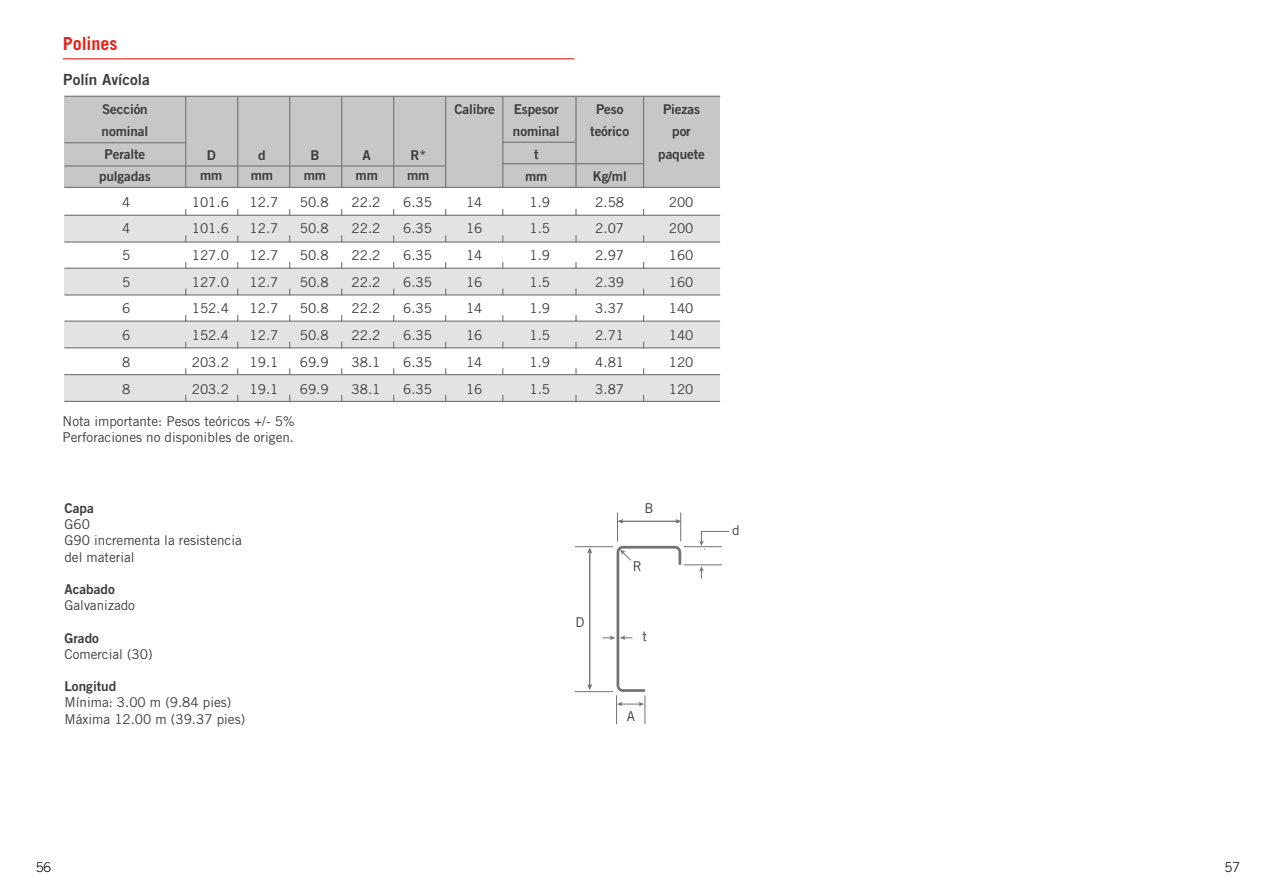
<style>
.page{position:relative;width:1276px;height:893px;background:#fff}
.page>*{position:absolute;margin:0;border:0;box-sizing:border-box;transform-origin:0 0}
.t1{font:700 18px "Trade Gothic";letter-spacing:-.005em;color:#e5231b}
.t2{font:15.3px "Trade Gothic Bold Two";color:#3c3c3b}
.t3{font:13.5px/26.8px "Trade Gothic LT Std";color:#3c3c3b;text-align:justify}
.t4{font:13.5px/22.3px "Trade Gothic LT Std Bd 2";letter-spacing:-.01em;color:#3c3c3b;text-align:center}
.t5{font:300 13.5px "Trade Gothic";color:#000}
</style>
<div class="page">
<hr style="left:63px;top:58px;width:511px;height:1px;background:#e5231b">
<div style="left:64px;top:96px;width:656px;height:91px;background:#c8c7c7"></div>
<div style="left:64px;top:215px;width:656px;height:27px;background:#e3e3e3"></div>
<div style="left:64px;top:268px;width:656px;height:27px;background:#e3e3e3"></div>
<div style="left:64px;top:321px;width:656px;height:27px;background:#e3e3e3"></div>
<div style="left:64px;top:375px;width:656px;height:27px;background:#e3e3e3"></div>
<hr style="left:589px;top:552px;width:1px;height:134px;background:#747373">
<svg style="left:587px;top:684px;width:5px;height:6px"></svg>
<svg style="left:587px;top:548px;width:5px;height:5px"></svg>
<svg style="left:699px;top:566px;width:5px;height:12px"></svg>
<hr style="left:575px;top:546px;width:38px;height:1px;background:#747373">
<hr style="left:684px;top:546px;width:38px;height:1px;background:#747373">
<hr style="left:684px;top:564px;width:38px;height:1px;background:#747373">
<hr style="left:575px;top:691px;width:38px;height:1px;background:#747373">
<svg style="left:699px;top:531px;width:31px;height:19px"></svg>
<svg style="left:602px;top:512px;width:79px;height:212px"></svg>
<hr style="left:64px;top:187px;width:656px;height:1px;background:#747373">
<hr style="left:64px;top:215px;width:656px;height:1px;background:#747373">
<hr style="left:64px;top:241px;width:656px;height:2px;background:#747373">
<hr style="left:64px;top:268px;width:656px;height:1px;background:#747373">
<hr style="left:64px;top:294px;width:656px;height:1px;background:#747373">
<hr style="left:64px;top:321px;width:656px;height:1px;background:#747373">
<hr style="left:64px;top:347px;width:656px;height:1px;background:#747373">
<hr style="left:64px;top:374px;width:656px;height:1px;background:#747373">
<hr style="left:64px;top:401px;width:656px;height:1px;background:#747373">
<hr style="left:64px;top:96px;width:656px;height:1px;background:#747373">
<hr style="left:64px;top:165px;width:382px;height:2px;background:#747373">
<hr style="left:502px;top:142px;width:73px;height:1px;background:#747373">
<hr style="left:64px;top:142px;width:122px;height:1px;background:#747373">
<hr style="left:502px;top:163px;width:141px;height:1px;background:#747373">
<hr style="left:237px;top:96px;width:1px;height:92px;background:#747373">
<hr style="left:341px;top:96px;width:1px;height:92px;background:#747373">
<hr style="left:289px;top:96px;width:1px;height:92px;background:#747373">
<hr style="left:185px;top:96px;width:1px;height:92px;background:#747373">
<hr style="left:393px;top:96px;width:1px;height:92px;background:#747373">
<hr style="left:445px;top:96px;width:1px;height:92px;background:#747373">
<hr style="left:502px;top:96px;width:1px;height:92px;background:#747373">
<hr style="left:575px;top:96px;width:1px;height:92px;background:#747373">
<hr style="left:643px;top:96px;width:1px;height:92px;background:#747373">
<svg style="left:237px;top:209px;width:1px;height:192px"></svg>
<svg style="left:341px;top:209px;width:1px;height:192px"></svg>
<svg style="left:289px;top:209px;width:1px;height:192px"></svg>
<svg style="left:185px;top:209px;width:1px;height:192px"></svg>
<svg style="left:393px;top:209px;width:1px;height:192px"></svg>
<svg style="left:445px;top:209px;width:1px;height:192px"></svg>
<svg style="left:502px;top:209px;width:1px;height:192px"></svg>
<svg style="left:575px;top:209px;width:1px;height:192px"></svg>
<svg style="left:643px;top:209px;width:1px;height:192px"></svg>
<h1 class="t1" style="left:63px;top:32px;width:56px">Polines</h1>
<p class="t2" style="left:63px;top:70px;width:88px">Polín Avícola</p>
<p class="t4" style="left:99px;top:98px;width:53px">Sección nominal<br>Peralte pulgadas</p>
<p class="t3" style="left:122px;top:188px;width:10px">4<br>4<br>5<br>5<br>6<br>6<br>8<br>8</p>
<p class="t4" style="left:200px;top:145px;width:24px;line-height:20.2px">D mm</p>
<p class="t3" style="left:192px;top:188px;width:39px">101.6<br>101.6<br>127.0<br>127.0<br>152.4<br>152.4<br>203.2<br>203.2</p>
<p class="t4" style="left:251px;top:145px;width:24px;line-height:20.2px">d mm</p>
<p class="t3" style="left:250px;top:188px;width:30px">12.7<br>12.7<br>12.7<br>12.7<br>12.7<br>12.7<br>19.1<br>19.1</p>
<p class="t4" style="left:355px;top:145px;width:24px;line-height:20.2px">A mm</p>
<p class="t4" style="left:304px;top:145px;width:24px;line-height:20.2px">B mm</p>
<p class="t4" style="left:407px;top:145px;width:24px;line-height:20.2px;text-align:left">R* mm</p>
<p class="t3" style="left:403px;top:188px;width:30px">6.35<br>6.35<br>6.35<br>6.35<br>6.35<br>6.35<br>6.35<br>6.35</p>
<p class="t3" style="left:300px;top:188px;width:30px">50.8<br>50.8<br>50.8<br>50.8<br>50.8<br>50.8<br>69.9<br>69.9</p>
<p class="t3" style="left:352px;top:188px;width:30px">22.2<br>22.2<br>22.2<br>22.2<br>22.2<br>22.2<br>38.1<br>38.1</p>
<p class="t3" style="left:63px;top:413px;width:234px;line-height:16.2px">Nota importante: Pesos teóricos +/- 5%<br>Perforaciones no disponibles de origen.</p>
<p class="t4" style="left:64px;top:497px;width:31px">Capa</p>
<p class="t3" style="left:64px;top:516px;width:179px;line-height:16.2px;text-align:left">G60<br>G90 incrementa la resistencia del material</p>
<p class="t4" style="left:64px;top:578px;width:52px">Acabado</p>
<p class="t3" style="left:64px;top:592px;width:72px">Galvanizado</p>
<p class="t4" style="left:64px;top:626px;width:36px">Grado</p>
<p class="t3" style="left:64px;top:640px;width:90px">Comercial (30)</p>
<p class="t4" style="left:64px;top:675px;width:53px">Longitud</p>
<p class="t3" style="left:64px;top:694px;width:182px;line-height:16.2px">Mínima: 3.00 m (9.84 pies)<br>Máxima 12.00 m (39.37 pies)</p>
<p class="t4" style="left:454px;top:98px;width:42px">Calibre</p>
<p class="t3" style="left:466px;top:188px;width:18px">14<br>16<br>14<br>16<br>14<br>16<br>14<br>16</p>
<p class="t4" style="left:513px;top:98px;width:48px">Espesor nominal t<br>mm</p>
<p class="t4" style="left:658px;top:98px;width:48px">Piezas por paquete</p>
<p class="t3" style="left:529px;top:188px;width:22px">1.9<br>1.5<br>1.9<br>1.5<br>1.9<br>1.5<br>1.9<br>1.5</p>
<p class="t4" style="left:590px;top:98px;width:41px">Peso teórico</p>
<p class="t4" style="left:593px;top:165px;width:36px">Kg/ml</p>
<p class="t3" style="left:595px;top:188px;width:30px">2.58<br>2.07<br>2.97<br>2.39<br>3.37<br>2.71<br>4.81<br>3.87</p>
<p class="t3" style="left:669px;top:188px;width:26px">200<br>200<br>160<br>160<br>140<br>140<br>120<br>120</p>
<p class="t3" style="left:575px;top:608px;width:11px">D</p>
<p class="t3" style="left:644px;top:495px;width:11px">B</p>
<p class="t3" style="left:633px;top:553px;width:11px">R</p>
<p class="t3" style="left:642px;top:623px;width:6px">t</p>
<p class="t3" style="left:627px;top:703px;width:10px">A</p>
<p class="t3" style="left:732px;top:517px;width:9px">d</p>
<p class="t5" style="left:36px;top:859px;width:17px">56</p>
<p class="t5" style="left:1225px;top:859px;width:17px">57</p>
</div>
